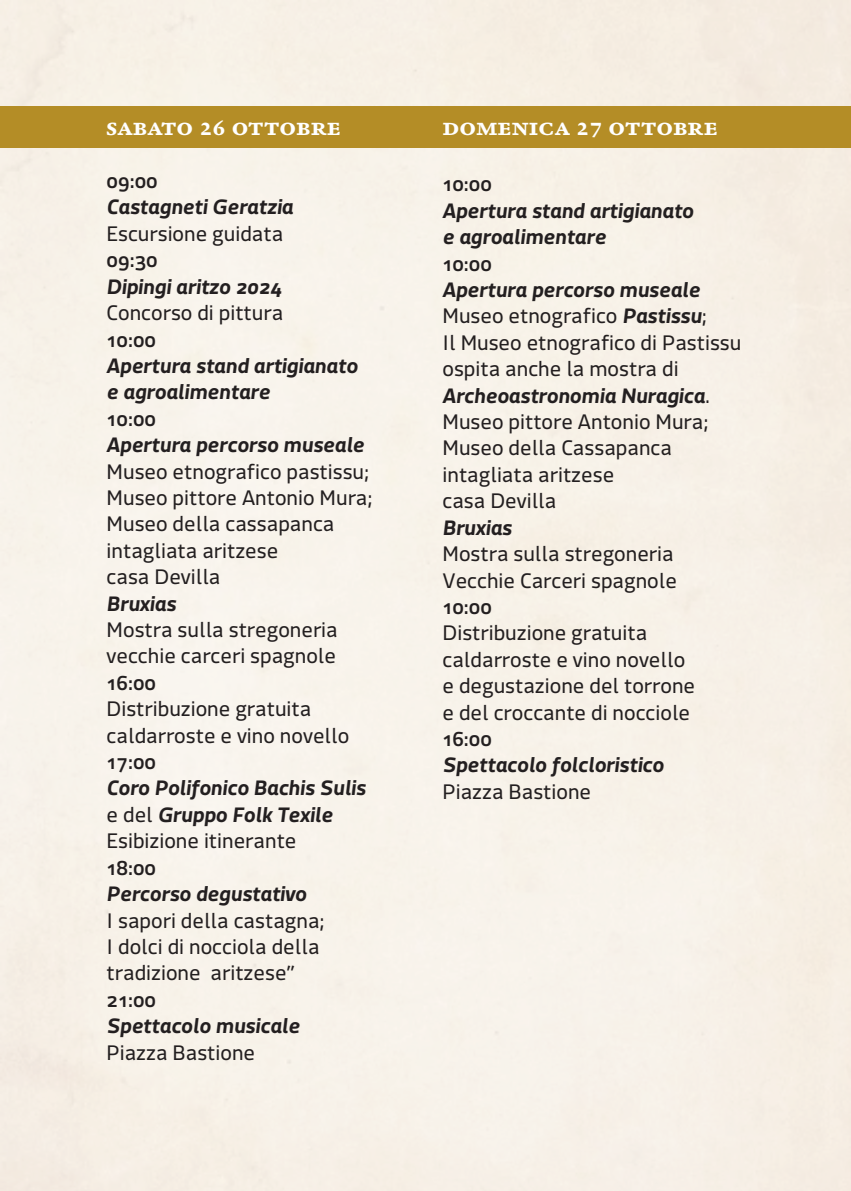
<style>
.page{position:relative;width:851px;height:1191px;background:#fff}
.page>*{position:absolute;margin:0;border:0;box-sizing:border-box;transform-origin:0 0}
.Normale{font:700 26px "Garalda";color:#fff}
.Normale-2{font:22px/26.4px "Macho Modular";color:#231f20}
.Normale-3{font:italic 700 22px "Macho Modular";color:#231f20}
.Normale-4{font:500 22px "Macho Modular";color:#231f20}
.s1{font-weight:400;font-style:normal}
.s2{font-weight:700;font-style:italic}
</style>
<div class="page">
<div style="left:0;top:0;width:850px;height:1191px;background:#f7f2e9"></div>
<div style="left:0;top:106px;width:850px;height:41px;background:#b48d26"></div>
<p class="Normale" style="left:106px;top:109px;width:236px">sabato 26 ottobre</p>
<p class="Normale-4" style="left:107px;top:168px;width:53px">09:00</p>
<p class="Normale-3" style="left:107px;top:194px;width:188px">Castagneti Geratzia</p>
<p class="Normale-2" style="left:107px;top:220px;width:178px">Escursione guidata</p>
<p class="Normale-4" style="left:107px;top:247px;width:53px">09:30</p>
<p class="Normale-3" style="left:107px;top:273px;width:176px">Dipingi aritzo 2024</p>
<p class="Normale-2" style="left:107px;top:299px;width:178px">Concorso di pittura</p>
<p class="Normale-4" style="left:107px;top:326px;width:51px">10:00</p>
<p class="Normale-3" style="left:107px;top:352px;width:252px">Apertura stand artigianato</p>
<p class="Normale-3" style="left:107px;top:379px;width:165px">e agroalimentare</p>
<p class="Normale-4" style="left:107px;top:405px;width:51px">10:00</p>
<p class="Normale-3" style="left:107px;top:432px;width:259px">Apertura percorso museale</p>
<p class="Normale-2" style="left:107px;top:458px;width:264px">Museo etnografico pastissu;</p>
<p class="Normale-2" style="left:107px;top:484px;width:267px">Museo pittore Antonio Mura;</p>
<p class="Normale-2" style="left:107px;top:510px;width:229px">Museo della cassapanca intagliata aritzese</p>
<p class="Normale-2" style="left:107px;top:563px;width:115px">casa Devilla</p>
<p class="Normale-3" style="left:107px;top:590px;width:71px">Bruxias</p>
<p class="Normale-2" style="left:107px;top:616px;width:232px">Mostra sulla stregoneria</p>
<p class="Normale-2" style="left:107px;top:642px;width:231px">vecchie carceri spagnole</p>
<p class="Normale-4" style="left:107px;top:669px;width:51px">16:00</p>
<p class="Normale-2" style="left:107px;top:695px;width:244px">Distribuzione gratuita caldarroste e vino novello</p>
<p class="Normale-4" style="left:107px;top:748px;width:51px">17:00</p>
<p class="Normale-3" style="left:107px;top:775px;width:261px">Coro Polifonico Bachis Sulis</p>
<p class="Normale-3" style="left:107px;top:801px;width:228px"><span class="s1">e del</span> Gruppo Folk Texile</p>
<p class="Normale-2" style="left:107px;top:827px;width:191px">Esibizione itinerante</p>
<p class="Normale-4" style="left:107px;top:854px;width:51px">18:00</p>
<p class="Normale-3" style="left:107px;top:880px;width:201px">Percorso degustativo</p>
<p class="Normale-2" style="left:107px;top:906px;width:219px">I sapori della castagna;</p>
<p class="Normale-2" style="left:107px;top:933px;width:214px">I dolci di nocciola della tradizione aritzese”</p>
<p class="Normale-4" style="left:107px;top:986px;width:51px">21:00</p>
<p class="Normale-3" style="left:107px;top:1012px;width:195px">Spettacolo musicale</p>
<p class="Normale-2" style="left:107px;top:1038px;width:150px">Piazza Bastione</p>
<p class="Normale" style="left:442px;top:109px;width:277px">domenica 27 ottobre</p>
<p class="Normale-4" style="left:442px;top:171px;width:51px">10:00</p>
<p class="Normale-3" style="left:442px;top:197px;width:252px">Apertura stand artigianato</p>
<p class="Normale-3" style="left:442px;top:224px;width:165px">e agroalimentare</p>
<p class="Normale-4" style="left:442px;top:250px;width:51px">10:00</p>
<p class="Normale-3" style="left:442px;top:276px;width:259px">Apertura percorso museale</p>
<p class="Normale-2" style="left:442px;top:303px;width:265px">Museo etnografico <span class="s2">Pastissu</span>;</p>
<p class="Normale-2" style="left:442px;top:329px;width:300px">Il Museo etnografico di Pastissu ospita anche la mostra di<br><span class="s2">Archeoastronomia Nuragica</span>.</p>
<p class="Normale-2" style="left:442px;top:408px;width:267px">Museo pittore Antonio Mura;</p>
<p class="Normale-2" style="left:442px;top:435px;width:231px">Museo della Cassapanca intagliata aritzese</p>
<p class="Normale-2" style="left:442px;top:487px;width:115px">casa Devilla</p>
<p class="Normale-3" style="left:442px;top:514px;width:71px">Bruxias</p>
<p class="Normale-2" style="left:442px;top:540px;width:232px">Mostra sulla stregoneria</p>
<p class="Normale-2" style="left:442px;top:567px;width:236px">Vecchie Carceri spagnole</p>
<p class="Normale-4" style="left:442px;top:593px;width:51px">10:00</p>
<p class="Normale-2" style="left:442px;top:619px;width:244px">Distribuzione gratuita caldarroste e vino novello</p>
<p class="Normale-2" style="left:442px;top:672px;width:254px">e degustazione del torrone</p>
<p class="Normale-2" style="left:442px;top:699px;width:249px">e del croccante di nocciole</p>
<p class="Normale-4" style="left:442px;top:725px;width:51px">16:00</p>
<p class="Normale-3" style="left:442px;top:752px;width:223px">Spettacolo folcloristico</p>
<p class="Normale-2" style="left:442px;top:778px;width:150px">Piazza Bastione</p>
</div>
